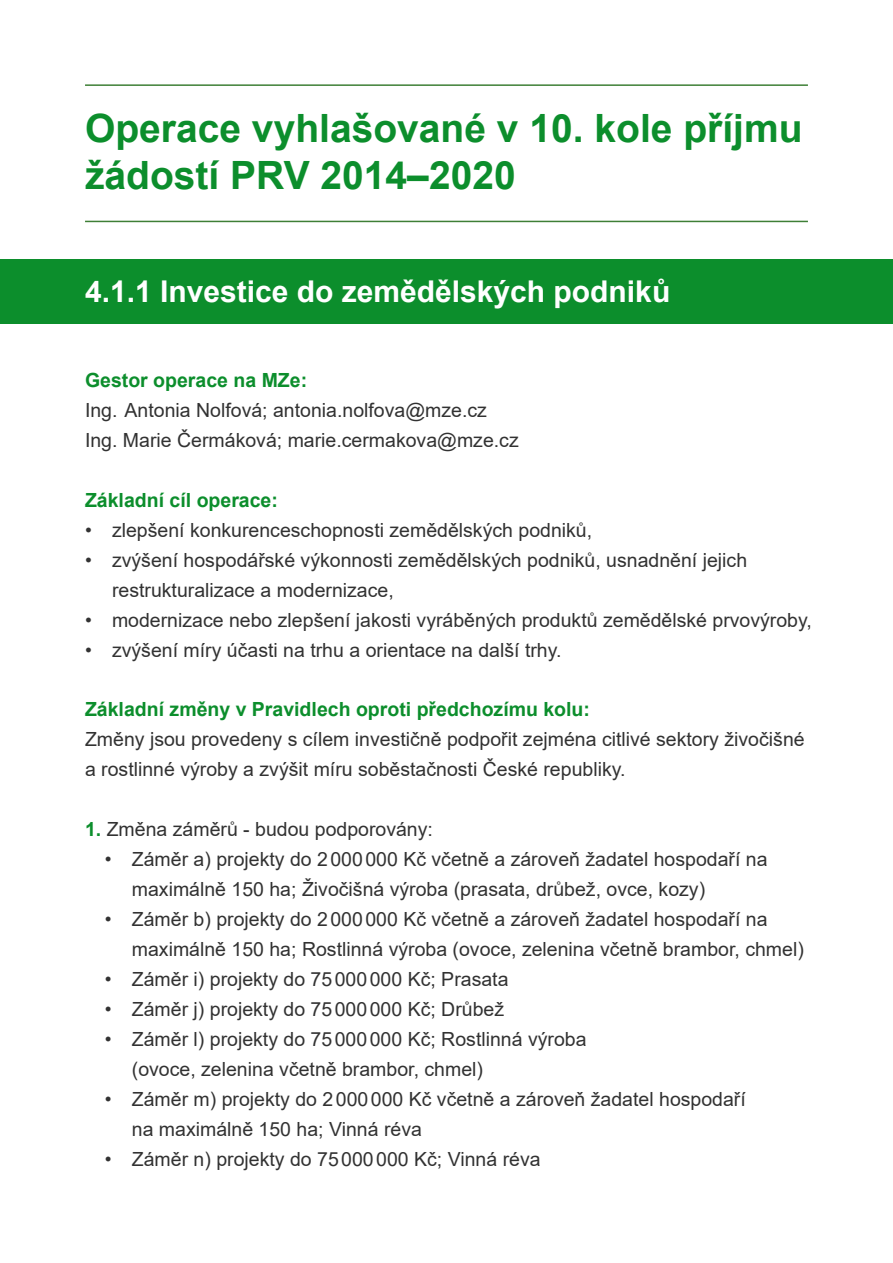
<style>
.page{position:relative;width:893px;height:1263px;background:#fff}
.page>*{position:absolute;margin:0;border:0;box-sizing:border-box;transform-origin:0 0}
.t1{font:700 39px/46.8px "Arial";color:#0c8e2c}
.t2{font:700 30px "Arial";color:#fff}
.t3{font:19.5px/30px "Arial";color:#323232}
.t4{font:700 19.5px "Arial";color:#0c8e2c}
.s1{font-weight:700;color:#0c8e2c}
</style>
<div class="page">
<div style="left:0;top:259px;width:893px;height:65px;background:#0c8e2c"></div>
<hr style="left:85px;top:221px;width:723px;height:1px;background:#3e7f36">
<hr style="left:85px;top:84px;width:723px;height:2px;background:#3e7f36">
<h1 class="t1" style="left:85px;top:106px;width:719px">Operace vyhlašované v 10. kole příjmu žádostí PRV 2014–2020</h1>
<h2 class="t2" style="left:85px;top:270px;width:587px">4.1.1 Investice do zemědělských podniků</h2>
<p class="t4" style="left:85px;top:366px;width:224px">Gestor operace na MZe:</p>
<p class="t3" style="left:85px;top:395px;width:435px">Ing. Antonia Nolfová; antonia.nolfova@mze.cz<br>Ing. Marie Čermáková; marie.cermakova@mze.cz</p>
<p class="t4" style="left:85px;top:486px;width:194px">Základní cíl operace:</p>
<p class="t3" style="left:85px;top:514px;width:509px">• zlepšení konkurenceschopnosti zemědělských podniků,</p>
<p class="t3" style="left:112px;top:544px;width:637px;text-indent:-27px">• zvýšení hospodářské výkonnosti zemědělských podniků, usnadnění jejich restrukturalizace a modernizace,</p>
<p class="t3" style="left:85px;top:604px;width:728px">• modernizace nebo zlepšení jakosti vyráběných produktů zemědělské prvovýroby,</p>
<p class="t3" style="left:85px;top:634px;width:478px">• zvýšení míry účasti na trhu a orientace na další trhy.</p>
<p class="t4" style="left:85px;top:696px;width:506px">Základní změny v Pravidlech oproti předchozímu kolu:</p>
<p class="t3" style="left:85px;top:724px;width:721px">Změny jsou provedeny s cílem investičně podpořit zejména citlivé sektory živočišné a rostlinné výroby a zvýšit míru soběstačnosti České republiky.</p>
<p class="t3" style="left:85px;top:814px;width:349px"><span class="s1">1.</span> Změna záměrů - budou podporovány:</p>
<p class="t3" style="left:132px;top:844px;width:637px;text-indent:-27px">• Záměr a) projekty do 2000000 Kč včetně a zároveň žadatel hospodaří na maximálně 150 ha; Živočišná výroba (prasata, drůbež, ovce, kozy)</p>
<p class="t3" style="left:132px;top:904px;width:674px;text-indent:-27px">• Záměr b) projekty do 2000000 Kč včetně a zároveň žadatel hospodaří na maximálně 150 ha; Rostlinná výroba (ovoce, zelenina včetně brambor, chmel)</p>
<p class="t3" style="left:105px;top:964px;width:405px">• Záměr i) projekty do 75000000 Kč; Prasata</p>
<p class="t3" style="left:105px;top:994px;width:401px">• Záměr j) projekty do 75000000 Kč; Drůbež</p>
<p class="t3" style="left:132px;top:1024px;width:456px;text-indent:-27px">• Záměr l) projekty do 75000000 Kč; Rostlinná výroba (ovoce, zelenina včetně brambor, chmel)</p>
<p class="t3" style="left:132px;top:1084px;width:616px;text-indent:-27px">• Záměr m) projekty do 2000000 Kč včetně a zároveň žadatel hospodaří na maximálně 150 ha; Vinná réva</p>
<p class="t3" style="left:105px;top:1144px;width:437px">• Záměr n) projekty do 75000000 Kč; Vinná réva</p>
</div>
